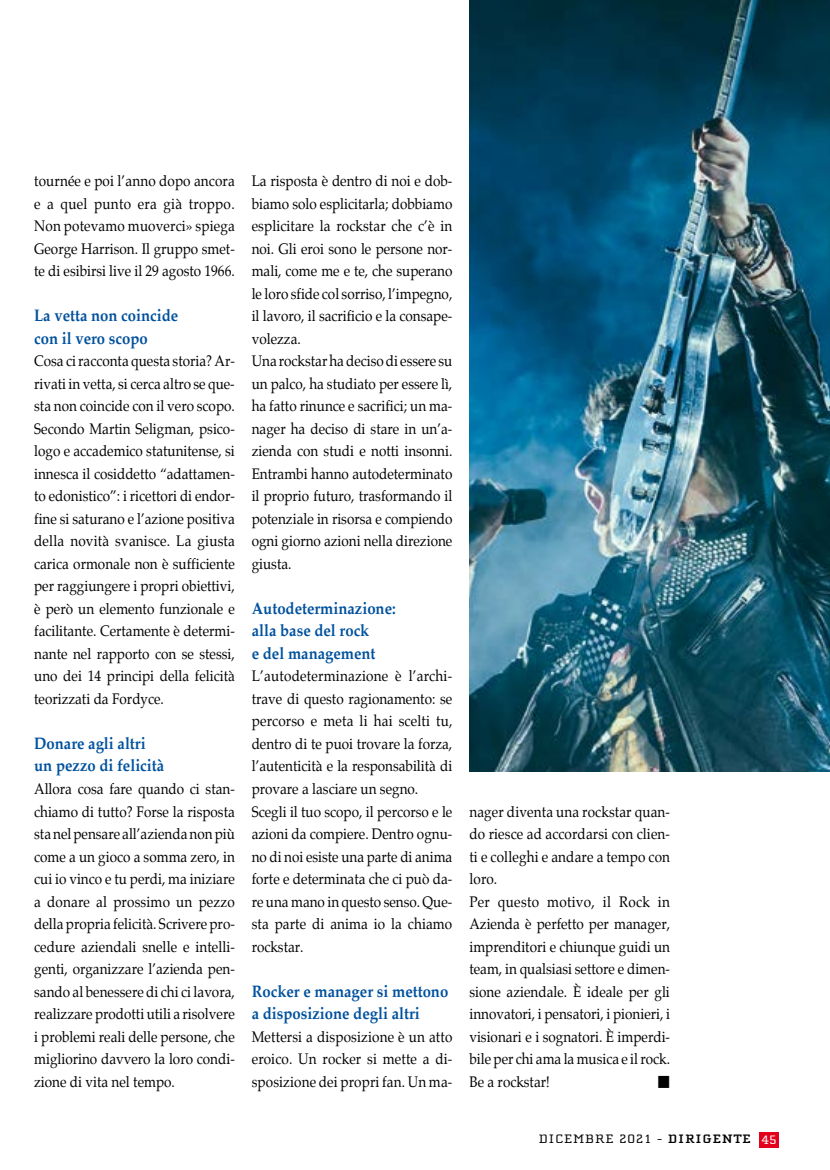
<style>
.page{position:relative;width:830px;height:1170px;background:#fff}
.page>*{position:absolute;margin:0;border:0;box-sizing:border-box;transform-origin:0 0}
.t1{font:700 16.5px/22.5px "Palatino";color:#00519e;scale:.9 1}
.t2{font:15px/22.5px "Palatino";color:#000;text-align:justify;scale:.9 1}
.t3{font:12.6px "Cholla Slab";letter-spacing:.05em;color:#000;scale:1.2 1}
.s1{font-weight:700}
.s2{color:#fff}
</style>
<div class="page">
<div style="left:758px;top:1131px;width:20px;height:16px;background:#e2001a"></div>
<img style="left:469px;top:0;width:360px;height:771px">
<p class="t2" style="left:34px;top:170px;width:224px">tournée e poi l’anno dopo ancora e a quel punto era già troppo.<br>Non potevamo muoverci» spiega George Harrison. Il gruppo smet&shy;te di esibirsi live il 29 agosto 1966.</p>
<p class="t1" style="left:34px;top:304px;width:161px">La vetta non coincide con il vero scopo</p>
<p class="t2" style="left:34px;top:350px;width:224px">Cosa ci racconta questa storia? Ar&shy;rivati in vetta, si cerca altro se que&shy;sta non coincide con il vero scopo.<br>Secondo Martin Seligman, psico&shy;logo e accademico statunitense, si innesca il cosiddetto “adattamen&shy;to edonistico”: i ricettori di endor&shy;fine si saturano e l’azione positiva della novità svanisce. La giusta carica ormonale non è sufficiente per raggiungere i propri obiettivi, è però un elemento funzionale e facilitante. Certamente è determi&shy;nante nel rapporto con se stessi, uno dei 14 principi della felicità teorizzati da Fordyce.</p>
<p class="t1" style="left:34px;top:732px;width:146px">Donare agli altri un pezzo di felicità</p>
<p class="t2" style="left:34px;top:777px;width:224px">Allora cosa fare quando ci stan&shy;chiamo di tutto? Forse la risposta sta nel pensare all’azienda non più come a un gioco a somma zero, in cui io vinco e tu perdi, ma iniziare a donare al prossimo un pezzo della propria felicità. Scrivere pro&shy;cedure aziendali snelle e intelli&shy;genti, organizzare l’azienda pen&shy;sando al benessere di chi ci lavora, realizzare prodotti utili a risolvere i problemi reali delle persone, che migliorino davvero la loro condi&shy;zione di vita nel tempo.</p>
<p class="t2" style="left:251px;top:170px;width:224px;text-align:left">La risposta è dentro di noi e dob&shy;biamo solo esplicitarla; dobbiamo esplicitare la rockstar che c’è in noi. Gli eroi sono le persone nor&shy;mali, come me e te, che superano le loro sfide col sorriso, l’impegno, il lavoro, il sacrificio e la consape&shy;volezza.<br>Una rockstar ha deciso di essere su un palco, ha studiato per essere lì, ha fatto rinunce e sacrifici; un ma&shy;nager ha deciso di stare in un’a&shy;zienda con studi e notti insonni.<br>Entrambi hanno autodeterminato il proprio futuro, trasformando il potenziale in risorsa e compiendo ogni giorno azioni nella direzione giusta.</p>
<p class="t1" style="left:251px;top:597px;width:161px">Autodeterminazione: alla base del rock<br>e del management</p>
<p class="t2" style="left:251px;top:665px;width:224px;text-align:left">L’autodeterminazione è l’archi&shy;trave di questo ragionamento: se percorso e meta li hai scelti tu, dentro di te puoi trovare la forza, l’autenticità e la responsabilità di provare a lasciare un segno.<br>Scegli il tuo scopo, il percorso e le azioni da compiere. Dentro ognu&shy;no di noi esiste una parte di anima forte e determinata che ci può da&shy;re una mano in questo senso. Que&shy;sta parte di anima io la chiamo rockstar.</p>
<p class="t1" style="left:251px;top:979px;width:220px">Rocker e manager si mettono a disposizione degli altri</p>
<p class="t2" style="left:251px;top:1025px;width:224px">Mettersi a disposizione è un atto eroico. Un rocker si mette a di&shy;sposizione dei propri fan. Un ma-</p>
<p class="t2" style="left:469px;top:800px;width:224px;text-align:left">nager diventa una rockstar quan&shy;do riesce ad accordarsi con clien&shy;ti e colleghi e andare a tempo con loro.<br>Per questo motivo, il Rock in<br>Azienda è perfetto per manager, imprenditori e chiunque guidi un team, in qualsiasi settore e dimen&shy;sione aziendale. È ideale per gli innovatori, i pensatori, i pionieri, i visionari e i sognatori. È imperdi&shy;bile per chi ama la musica e il rock.<br>Be a rockstar!</p>
<p class="t3" style="left:538px;top:1132px;width:199px">DICEMBRE 2021 - <span class="s1">DIRIGENTE</span> <span class="s2">45</span></p>
</div>
